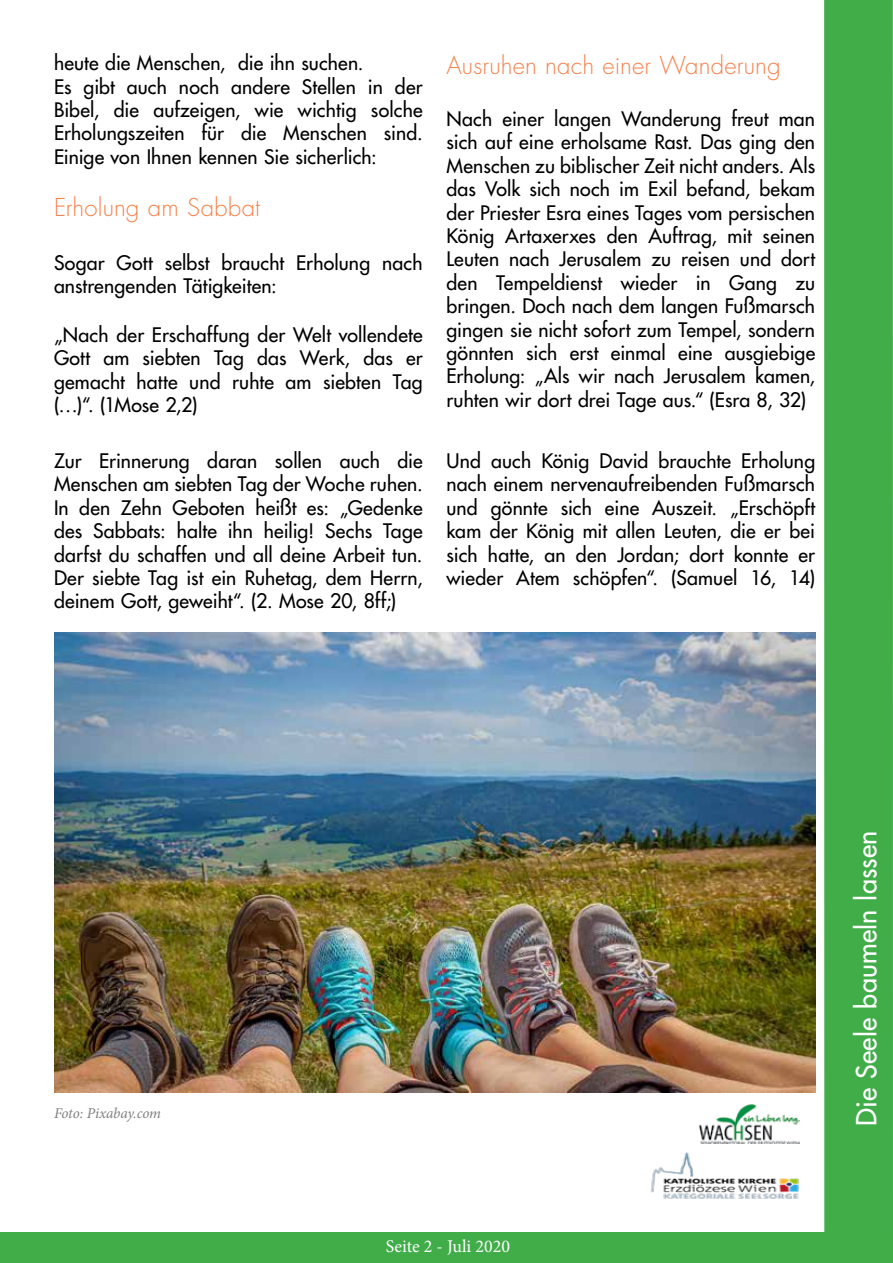
<style>
.page{position:relative;width:893px;height:1263px;background:#fff}
.page>*{position:absolute;margin:0;border:0;box-sizing:border-box;transform-origin:0 0}
.t1{font:500 27px "Futura Std";letter-spacing:.005em;color:#fff}
.t2{font:300 24px "Futura Std";letter-spacing:.005em;color:#f5834e}
.t3{font:500 19.5px/23.4px "Futura Std";letter-spacing:.01em;color:#000;text-align:justify}
.t4{font:18px "Minion Pro";color:#fff}
.t5{font:italic 15px "Minion Pro";letter-spacing:-.01em;color:#808080}
</style>
<div class="page">
<div style="left:824px;top:0;width:69px;height:1263px;background:#41ad49"></div>
<div style="left:0;top:1232px;width:893px;height:31px;background:#41ad49"></div>
<img style="left:650px;top:1152px;width:149px;height:47px">
<img style="left:699px;top:1104px;width:100px;height:40px">
<img style="left:54px;top:633px;width:761px;height:459px">
<p class="t3" style="left:54px;top:51px;width:370px;text-align:left">heute die Menschen, die ihn suchen.<br>Es gibt auch noch andere Stellen in der Bibel, die aufzeigen, wie wichtig solche Erholungszeiten für die Menschen sind.<br>Einige von Ihnen kennen Sie sicherlich:</p>
<p class="t2" style="left:54px;top:193px;width:208px">Erholung am Sabbat</p>
<p class="t3" style="left:54px;top:251px;width:370px">Sogar Gott selbst braucht Erholung nach anstrengenden Tätigkeiten:</p>
<p class="t3" style="left:54px;top:323px;width:370px">„Nach der Erschaffung der Welt vollendete Gott am siebten Tag das Werk, das er gemacht hatte und ruhte am siebten Tag (…)“. (1Mose 2,2)</p>
<p class="t3" style="left:54px;top:449px;width:370px">Zur Erinnerung daran sollen auch die Menschen am siebten Tag der Woche ruhen.<br>In den Zehn Geboten heißt es: „Gedenke des Sabbats: halte ihn heilig! Sechs Tage darfst du schaffen und all deine Arbeit tun.<br>Der siebte Tag ist ein Ruhetag, dem Herrn, deinem Gott, geweiht“. (2. Mose 20, 8ff;)</p>
<p class="t2" style="left:446px;top:50px;width:336px">Ausruhen nach einer Wanderung</p>
<p class="t3" style="left:446px;top:107px;width:370px">Nach einer langen Wanderung freut man sich auf eine erholsame Rast. Das ging den Menschen zu biblischer Zeit nicht anders. Als das Volk sich noch im Exil befand, bekam der Priester Esra eines Tages vom persischen König Artaxerxes den Auftrag, mit seinen Leuten nach Jerusalem zu reisen und dort den Tempeldienst wieder in Gang zu bringen. Doch nach dem langen Fußmarsch gingen sie nicht sofort zum Tempel, sondern gönnten sich erst einmal eine ausgiebige Erholung: „Als wir nach Jerusalem kamen, ruhten wir dort drei Tage aus.“ (Esra 8, 32)</p>
<p class="t3" style="left:446px;top:449px;width:370px">Und auch König David brauchte Erholung nach einem nervenaufreibenden Fußmarsch und gönnte sich eine Auszeit. „Erschöpft kam der König mit allen Leuten, die er bei sich hatte, an den Jordan; dort konnte er wieder Atem schöpfen“. (Samuel 16, 14)</p>
<p class="t5" style="left:54px;top:1103px;width:109px">Foto: Pixabay.com</p>
<p class="t4" style="left:386px;top:1234px;width:126px">Seite 2 - Juli 2020</p>
<h1 class="t1" style="left:850px;top:1126px;width:297px;rotate:-90deg">Die Seele baumeln lassen</h1>
</div>
